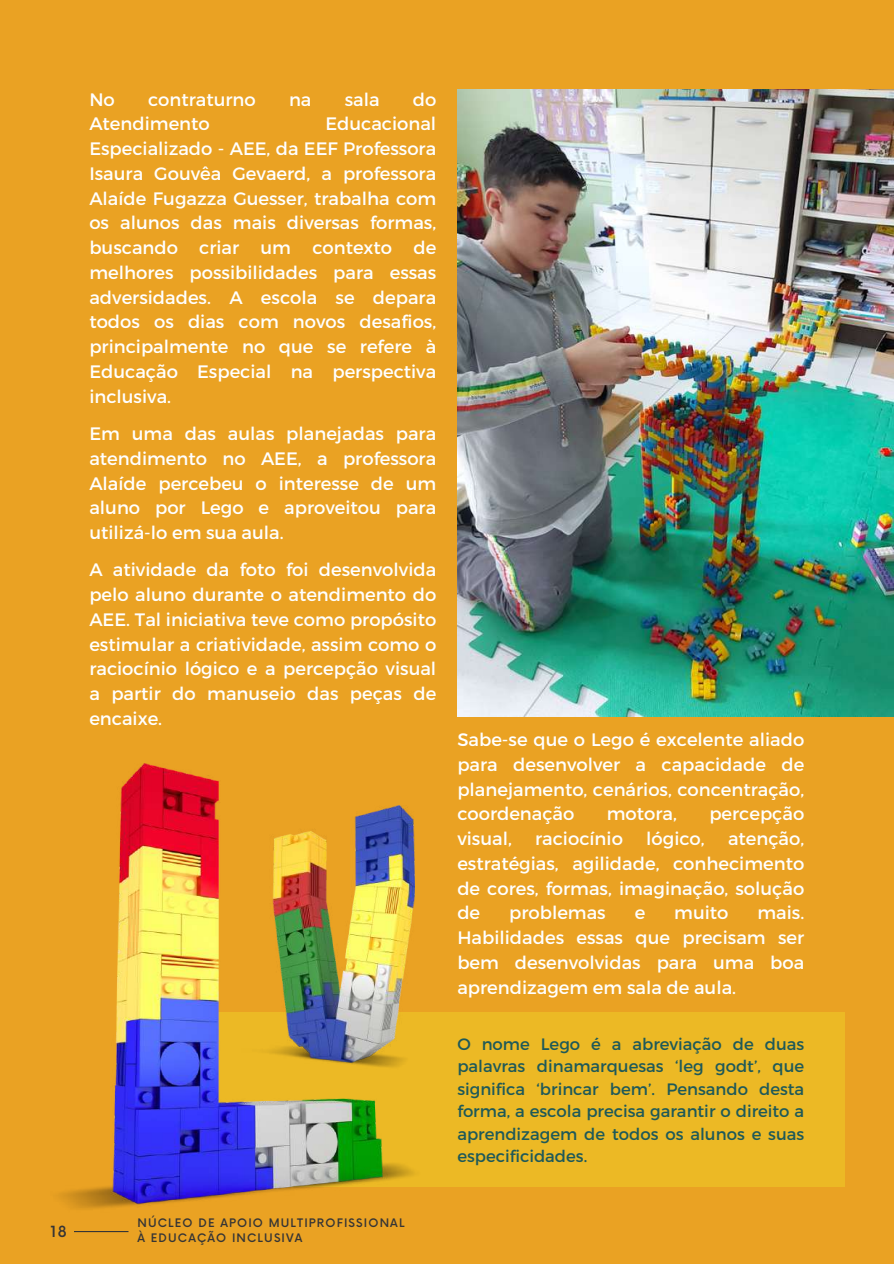
<style>
.page{position:relative;width:894px;height:1264px;background:#fff}
.page>*{position:absolute;margin:0;border:0;box-sizing:border-box;transform-origin:0 0}
.t1{font:18px/24.8px "Montserrat";color:#fff;text-align:justify}
.t2{font:16.5px/22.5px "Montserrat";color:#1e5959;text-align:justify}
.t3{font:500 15px "Now";color:#363535}
.t4{font:500 11.4px/15.3px "Now";letter-spacing:.1em;color:#363535}
</style>
<div class="page">
<div style="left:0;top:0;width:893px;height:1263px;background:#eaa223"></div>
<img style="left:457px;top:89px;width:436px;height:627px">
<div style="left:189px;top:1012px;width:655px;height:174px;background:#ecb925"></div>
<img style="left:59px;top:763px;width:362px;height:446px">
<img style="left:212px;top:805px;width:202px;height:264px">
<hr style="left:74px;top:1230px;width:54px;height:2px;background:#363535">
<p class="t1" style="left:89px;top:86px;width:27px">No</p>
<p class="t1" style="left:148px;top:86px;width:109px">contraturno</p>
<p class="t1" style="left:289px;top:86px;width:24px">na</p>
<p class="t1" style="left:344px;top:86px;width:36px">sala</p>
<p class="t1" style="left:412px;top:86px;width:25px">do</p>
<p class="t1" style="left:89px;top:111px;width:122px">Atendimento</p>
<p class="t1" style="left:89px;top:111px;width:348px;text-indent:236px">Educacional Especializado - AEE, da EEF Professora Isaura Gouvêa Gevaerd, a professora Alaíde Fugazza Guesser, trabalha com os alunos das mais diversas formas, buscando criar um contexto de melhores possibilidades para essas adversidades. A escola se depara todos os dias com novos desafios, principalmente no que se refere à Educação Especial na perspectiva inclusiva.</p>
<p class="t1" style="left:89px;top:420px;width:348px">Em uma das aulas planejadas para atendimento no AEE, a professora Alaíde percebeu o interesse de um aluno por Lego e aproveitou para utilizá-lo em sua aula.</p>
<p class="t1" style="left:89px;top:556px;width:348px">A atividade da foto foi desenvolvida pelo aluno durante o atendimento do AEE. Tal iniciativa teve como propósito estimular a criatividade, assim como o raciocínio lógico e a percepção visual a partir do manuseio das peças de encaixe.</p>
<p class="t3" style="left:50px;top:1223px;width:18px">18</p>
<p class="t4" style="left:137px;top:1215px;width:268px">NÚCLEO DE APOIO MULTIPROFISSIONAL<br>À EDUCAÇÃO INCLUSIVA</p>
<p class="t1" style="left:457px;top:726px;width:348px">Sabe-se que o Lego é excelente aliado para desenvolver a capacidade de planejamento, cenários, concentração, coordenação</p>
<p class="t1" style="left:606px;top:800px;width:72px">motora,</p>
<p class="t1" style="left:709px;top:800px;width:96px">percepção</p>
<p class="t1" style="left:457px;top:825px;width:348px;text-indent:270px">atenção, estratégias, agilidade, conhecimento de cores, formas, imaginação, solução de</p>
<p class="t1" style="left:457px;top:825px;width:56px">visual,</p>
<p class="t1" style="left:535px;top:825px;width:89px">raciocínio</p>
<p class="t1" style="left:646px;top:825px;width:60px">lógico,</p>
<p class="t1" style="left:457px;top:899px;width:348px;text-indent:300px">mais.<br>Habilidades essas que precisam ser bem desenvolvidas para uma boa aprendizagem em sala de aula.</p>
<p class="t1" style="left:509px;top:899px;width:98px">problemas</p>
<p class="t1" style="left:634px;top:899px;width:12px">e</p>
<p class="t1" style="left:674px;top:899px;width:56px">muito</p>
<p class="t2" style="left:457px;top:1031px;width:348px">O nome Lego é a abreviação de duas palavras dinamarquesas ‘leg godt’, que significa ‘brincar bem’. Pensando desta forma, a escola precisa garantir o direito a aprendizagem de todos os alunos e suas especificidades.</p>
</div>
